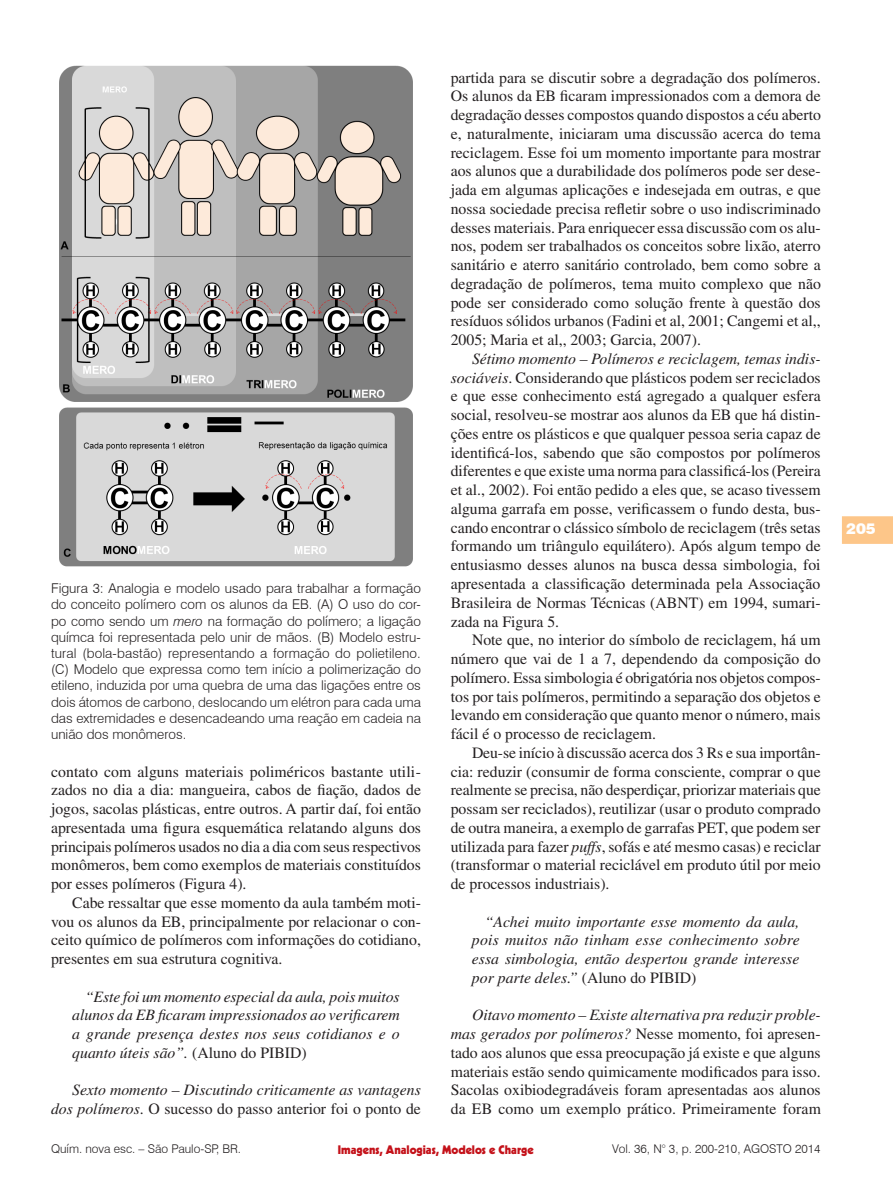
<style>
.page{position:relative;width:893px;height:1191px;background:#fff}
.page>*{position:absolute;margin:0;border:0;box-sizing:border-box;transform-origin:0 0}
.t1{font:15.75px/18.8px "Times";color:#231f20;text-align:justify}
.Citacao{font:italic 15.75px/18.8px "Times";color:#231f20;text-align:justify}
.t2{font:900 15px "Swiss 721 BT";color:#fff}
.Figura{font:300 13.5px/16.2px "Swiss 721 BT";color:#231f20;text-align:justify}
.t3{font:300 12px "Swiss 721 BT";color:#231f20}
.t4{font:900 12px "Kabel";color:#c4121a}
.s1{font-style:italic}
.s2{font-style:normal}
</style>
<div class="page">
<svg style="left:842px;top:516px;width:51px;height:28px"></svg>
<img style="left:59px;top:65px;width:354px;height:502px">
<p class="Figura" style="left:51px;top:580px;width:371px">Figura 3: Analogia e modelo usado para trabalhar a formação do conceito polímero com os alunos da EB. (A) O uso do cor&shy;po como sendo um <span class="s1">mero</span> na formação do polímero; a ligação químca foi representada pelo unir de mãos. (B) Modelo estru&shy;tural (bola-bastão) representando a formação do polietileno. (C) Modelo que expressa como tem início a polimerização do etileno, induzida por uma quebra de uma das ligações entre os dois átomos de carbono, deslocando um elétron para cada uma das extremidades e desencadeando uma reação em cadeia na união dos monômeros.</p>
<p class="t1" style="left:51px;top:762px;width:371px">contato com alguns materiais poliméricos bastante utili&shy;zados no dia a dia: mangueira, cabos de fiação, dados de jogos, sacolas plásticas, entre outros. A partir daí, foi então apresentada uma figura esquemática relatando alguns dos principais polímeros usados no dia a dia com seus respectivos monômeros, bem como exemplos de materiais constituídos por esses polímeros (Figura 4).</p>
<p class="t1" style="left:51px;top:893px;width:371px;text-indent:21px">Cabe ressaltar que esse momento da aula também moti&shy;vou os alunos da EB, principalmente por relacionar o con&shy;ceito químico de polímeros com informações do cotidiano, presentes em sua estrutura cognitiva.</p>
<p class="Citacao" style="left:72px;top:987px;width:329px;text-indent:13px">“Este foi um momento especial da aula, pois muitos alunos da EB ficaram impressionados ao verificarem a grande presença destes nos seus cotidianos e o quanto úteis são”. <span class="s2">(Aluno do PIBID)</span></p>
<p class="Citacao" style="left:51px;top:1080px;width:371px;text-align:right">Sexto momento – Discutindo criticamente as vantagens dos polímeros<span class="s2">. O sucesso do passo anterior foi o ponto de</span></p>
<p class="t1" style="left:451px;top:68px;width:372px">partida para se discutir sobre a degradação dos polímeros.<br>Os alunos da EB ficaram impressionados com a demora de degradação desses compostos quando dispostos a céu aberto e, naturalmente, iniciaram uma discussão acerca do tema reciclagem. Esse foi um momento importante para mostrar aos alunos que a durabilidade dos polímeros pode ser dese&shy;jada em algumas aplicações e indesejada em outras, e que nossa sociedade precisa refletir sobre o uso indiscriminado desses materiais. Para enriquecer essa discussão com os alu&shy;nos, podem ser trabalhados os conceitos sobre lixão, aterro sanitário e aterro sanitário controlado, bem como sobre a degradação de polímeros, tema muito complexo que não pode ser considerado como solução frente à questão dos resíduos sólidos urbanos (Fadini et al, 2001; Cangemi et al,, 2005; Maria et al,, 2003; Garcia, 2007).</p>
<p class="t1" style="left:451px;top:349px;width:372px;text-indent:21px"><span class="s1">Sétimo momento – Polímeros e reciclagem, temas indis&shy;sociáveis</span>. Considerando que plásticos podem ser reciclados e que esse conhecimento está agregado a qualquer esfera social, resolveu-se mostrar aos alunos da EB que há distin&shy;ções entre os plásticos e que qualquer pessoa seria capaz de identificá-los, sabendo que são compostos por polímeros diferentes e que existe uma norma para classificá-los (Pereira et al., 2002). Foi então pedido a eles que, se acaso tivessem alguma garrafa em posse, verificassem o fundo desta, bus&shy;cando encontrar o clássico símbolo de reciclagem (três setas formando um triângulo equilátero). Após algum tempo de entusiasmo desses alunos na busca dessa simbologia, foi apresentada a classificação determinada pela Associação Brasileira de Normas Técnicas (ABNT) em 1994, sumari&shy;zada na Figura 5.</p>
<p class="t1" style="left:451px;top:630px;width:371px;text-indent:21px">Note que, no interior do símbolo de reciclagem, há um número que vai de 1 a 7, dependendo da composição do polímero. Essa simbologia é obrigatória nos objetos compos&shy;tos por tais polímeros, permitindo a separação dos objetos e levando em consideração que quanto menor o número, mais fácil é o processo de reciclagem.</p>
<p class="t1" style="left:451px;top:743px;width:372px;text-indent:21px">Deu-se início à discussão acerca dos 3 Rs e sua importân&shy;cia: reduzir (consumir de forma consciente, comprar o que realmente se precisa, não desperdiçar, priorizar materiais que possam ser reciclados), reutilizar (usar o produto comprado de outra maneira, a exemplo de garrafas PET, que podem ser utilizada para fazer <span class="s1">puffs</span>, sofás e até mesmo casas) e reciclar (transformar o material reciclável em produto útil por meio de processos industriais).</p>
<p class="Citacao" style="left:472px;top:912px;width:329px;text-indent:13px">“Achei muito importante esse momento da aula, pois muitos não tinham esse conhecimento sobre essa simbologia, então despertou grande interesse por parte deles.” <span class="s2">(Aluno do PIBID)</span></p>
<p class="t1" style="left:451px;top:1005px;width:372px;text-indent:21px"><span class="s1">Oitavo momento – Existe alternativa pra reduzir proble&shy;mas gerados por polímeros?</span> Nesse momento, foi apresen&shy;tado aos alunos que essa preocupação já existe e que alguns materiais estão sendo quimicamente modificados para isso.<br>Sacolas oxibiodegradáveis foram apresentadas aos alunos da EB como um exemplo prático. Primeiramente foram</p>
<p class="t3" style="left:51px;top:1141px;width:192px">Quím. nova esc. – São Paulo-SP, BR.</p>
<p class="t3" style="left:612px;top:1141px;width:210px">Vol. 36, N° 3, p. 200-210, AGOSTO 2014</p>
<p class="t4" style="left:338px;top:1141px;width:197px">Imagens, Analogias, Modelos e Charge</p>
<p class="t2" style="left:846px;top:519px;width:31px">205</p>
</div>
